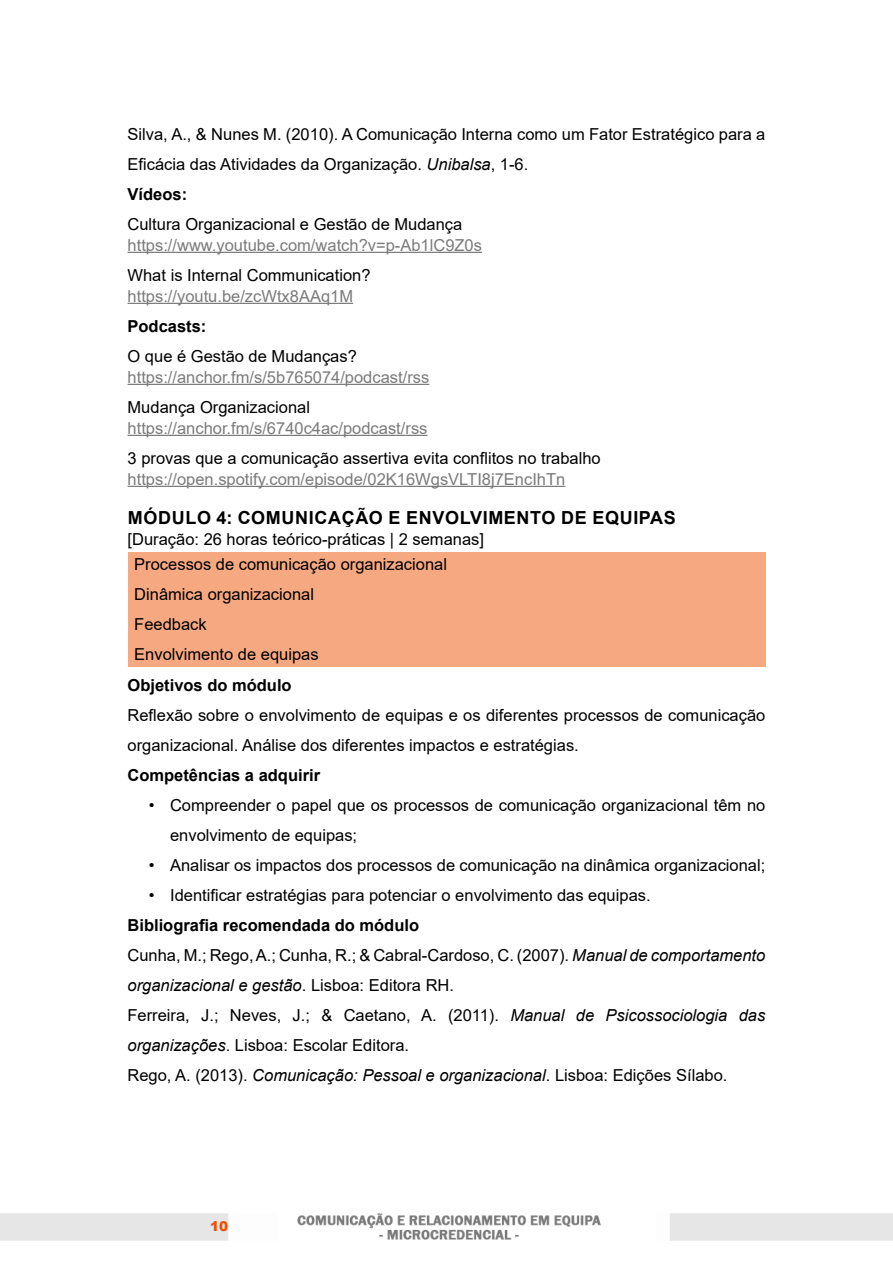
<style>
.page{position:relative;width:893px;height:1263px;background:#fff}
.page>*{position:absolute;margin:0;border:0;box-sizing:border-box;transform-origin:0 0}
.t1{font:700 18px "Arial";letter-spacing:.035em;color:#000}
.t2{font:16.5px/30px "Arial";color:#000}
.t3{font:16.5px "Arial";color:#7b7b7b}
.t4{font:700 16.5px "Arial";color:#000}
.t5{font:900 13.5px "Arial";color:#ec5003}
.s1{font-style:italic}
.s2{font-weight:700}
</style>
<div class="page">
<img style="left:0;top:251px;width:893px;height:990px">
<hr style="left:128px;top:252px;width:354px;height:1px;background:#7b7b7b">
<hr style="left:128px;top:303px;width:225px;height:1px;background:#7b7b7b">
<hr style="left:128px;top:384px;width:301px;height:1px;background:#7b7b7b">
<hr style="left:128px;top:435px;width:299px;height:1px;background:#7b7b7b">
<hr style="left:128px;top:486px;width:437px;height:1px;background:#7b7b7b">
<div style="left:128px;top:552px;width:638px;height:114px;background:#f6a881"></div>
<p class="t2" style="left:128px;top:119px;width:639px">Silva, A., &amp; Nunes M. (2010). A Comunicação Interna como um Fator Estratégico para a<br>Eficácia das Atividades da Organização. <span class="s1">Unibalsa</span>, 1-6.<br><span class="s2">Vídeos:</span></p>
<p class="t2" style="left:128px;top:209px;width:336px">Cultura Organizacional e Gestão de Mudança</p>
<p class="t3" style="left:128px;top:233px;width:356px">https://www.youtube.com/watch?v=p-Ab1lC9Z0s</p>
<p class="t2" style="left:128px;top:260px;width:244px">What is Internal Communication?</p>
<p class="t3" style="left:128px;top:284px;width:227px">https://youtu.be/zcWtx8AAq1M</p>
<p class="t4" style="left:128px;top:314px;width:80px">Podcasts:</p>
<p class="t2" style="left:128px;top:341px;width:231px">O que é Gestão de Mudanças?</p>
<p class="t3" style="left:128px;top:365px;width:303px">https://anchor.fm/s/5b765074/podcast/rss</p>
<p class="t2" style="left:128px;top:392px;width:184px">Mudança Organizacional</p>
<p class="t3" style="left:128px;top:416px;width:301px">https://anchor.fm/s/6740c4ac/podcast/rss</p>
<p class="t2" style="left:128px;top:443px;width:475px">3 provas que a comunicação assertiva evita conflitos no trabalho</p>
<p class="t3" style="left:128px;top:467px;width:439px">https://open.spotify.com/episode/02K16WgsVLTI8j7EncIhTn</p>
<p class="t1" style="left:128px;top:505px;width:549px">MÓDULO 4: COMUNICAÇÃO E ENVOLVIMENTO DE EQUIPAS</p>
<p class="t2" style="left:134px;top:527px;width:351px;line-height:24.8px;text-indent:-7px">[Duração: 26 horas teórico-práticas | 2 semanas]<br>Processos de comunicação organizacional</p>
<p class="t2" style="left:134px;top:579px;width:186px">Dinâmica organizacional<br>Feedback<br>Envolvimento de equipas</p>
<p class="t4" style="left:128px;top:673px;width:166px">Objetivos do módulo</p>
<p class="t2" style="left:128px;top:700px;width:639px">Reflexão sobre o envolvimento de equipas e os diferentes processos de comunicação organizacional. Análise dos diferentes impactos e estratégias.</p>
<p class="t4" style="left:128px;top:763px;width:194px">Competências a adquirir</p>
<p class="t2" style="left:170px;top:790px;width:597px;text-indent:-21px">• Compreender o papel que os processos de comunicação organizacional têm no envolvimento de equipas;</p>
<p class="t2" style="left:149px;top:850px;width:618px">• Analisar os impactos dos processos de comunicação na dinâmica organizacional;</p>
<p class="t2" style="left:149px;top:880px;width:503px">• Identificar estratégias para potenciar o envolvimento das equipas.</p>
<p class="t2" style="left:128px;top:910px;width:639px"><span class="s2">Bibliografia recomendada do módulo<br></span>Cunha, M.; Rego, A.; Cunha, R.; &amp; Cabral-Cardoso, C. (2007). <span class="s1">Manual de comportamento organizacional e gestão</span>. Lisboa: Editora RH.<br>Ferreira, J.; Neves, J.; &amp; Caetano, A. (2011). <span class="s1">Manual de Psicossociologia das organizações</span>. Lisboa: Escolar Editora.<br>Rego, A. (2013). <span class="s1">Comunicação: Pessoal e organizacional</span>. Lisboa: Edições Sílabo.</p>
<p class="t5" style="left:210px;top:1216px;width:20px">10</p>
</div>
